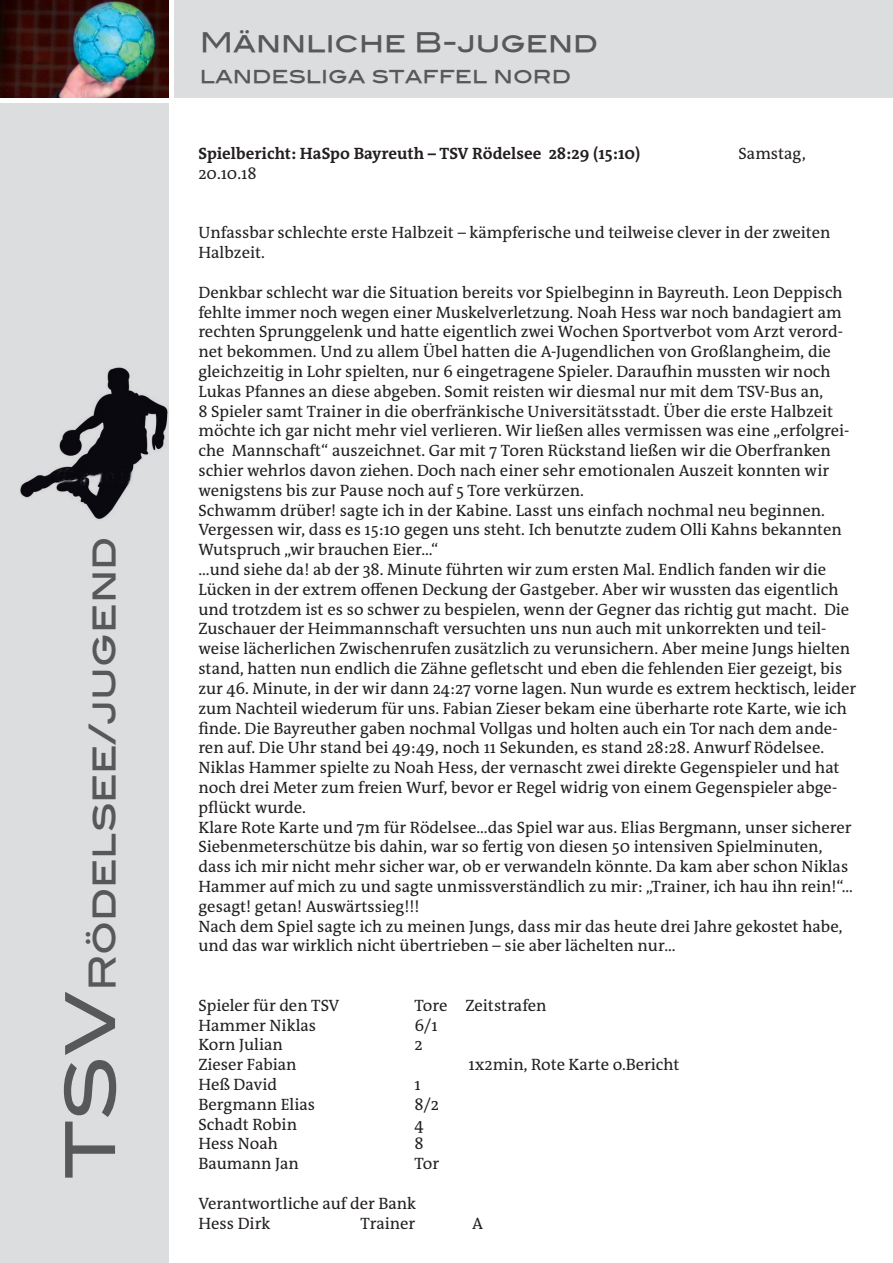
<style>
.page{position:relative;width:893px;height:1263px;background:#fff}
.page>*{position:absolute;margin:0;border:0;box-sizing:border-box;transform-origin:0 0}
.t1{font:36px "Blair Md ITCTT Medium";color:#57585a}
.t2{font:27px "Blair Md ITCTT Medium";color:#57585a}
.t3{font:21px "Blair Md ITCTT Medium";color:#57585a}
.t4{font:16.5px/19.8px "The Antiqua B W5 Plain";color:#231f20}
.t5{font:700 16.5px "The Antiqua B W7";color:#231f20}
.s1{font-size:69px}
</style>
<div class="page">
<div style="left:174px;top:0;width:719px;height:98px;background:#dcdddf"></div>
<img style="left:0;top:0;width:169px;height:98px">
<div style="left:0;top:103px;width:169px;height:1160px;background:#dcdddf"></div>
<img style="left:20px;top:367px;width:148px;height:153px">
<h1 class="t1" style="left:80px;top:1179px;width:643px;rotate:-90deg"><span class="s1">TSV</span>Rödelsee/jugend</h1>
<h2 class="t2" style="left:200px;top:26px;width:400px">Männliche B-jugend</h2>
<p class="t3" style="left:200px;top:63px;width:373px">landesliga staffel nord</p>
<p class="t5" style="left:198px;top:143px;width:443px">Spielbericht: HaSpo Bayreuth – TSV Rödelsee 28:29 (15:10)</p>
<p class="t4" style="left:738px;top:144px;width:69px">Samstag,</p>
<p class="t4" style="left:198px;top:164px;width:60px">20.10.18</p>
<p class="t4" style="left:198px;top:223px;width:634px">Unfassbar schlechte erste Halbzeit – kämpferische und teilweise clever in der zweiten<br>Halbzeit.</p>
<p class="t4" style="left:198px;top:282px;width:659px">Denkbar schlecht war die Situation bereits vor Spielbeginn in Bayreuth. Leon Deppisch fehlte immer noch wegen einer Muskelverletzung. Noah Hess war noch bandagiert am rechten Sprunggelenk und hatte eigentlich zwei Wochen Sportverbot vom Arzt verord&shy;net bekommen. Und zu allem Übel hatten die A-Jugendlichen von Großlangheim, die gleichzeitig in Lohr spielten, nur 6 eingetragene Spieler. Daraufhin mussten wir noch Lukas Pfannes an diese abgeben. Somit reisten wir diesmal nur mit dem TSV-Bus an,<br>8 Spieler samt Trainer in die oberfränkische Universitätsstadt. Über die erste Halbzeit möchte ich gar nicht mehr viel verlieren. Wir ließen alles vermissen was eine „erfolgrei&shy;che Mannschaft“ auszeichnet. Gar mit 7 Toren Rückstand ließen wir die Oberfranken schier wehrlos davon ziehen. Doch nach einer sehr emotionalen Auszeit konnten wir wenigstens bis zur Pause noch auf 5 Tore verkürzen.<br>Schwamm drüber! sagte ich in der Kabine. Lasst uns einfach nochmal neu beginnen.<br>Vergessen wir, dass es 15:10 gegen uns steht. Ich benutzte zudem Olli Kahns bekannten Wutspruch „wir brauchen Eier…“<br>…und siehe da! ab der 38. Minute führten wir zum ersten Mal. Endlich fanden wir die Lücken in der extrem offenen Deckung der Gastgeber. Aber wir wussten das eigentlich und trotzdem ist es so schwer zu bespielen, wenn der Gegner das richtig gut macht. Die Zuschauer der Heimmannschaft versuchten uns nun auch mit unkorrekten und teil&shy;weise lächerlichen Zwischenrufen zusätzlich zu verunsichern. Aber meine Jungs hielten stand, hatten nun endlich die Zähne gefletscht und eben die fehlenden Eier gezeigt, bis zur 46. Minute, in der wir dann 24:27 vorne lagen. Nun wurde es extrem hecktisch, leider zum Nachteil wiederum für uns. Fabian Zieser bekam eine überharte rote Karte, wie ich finde. Die Bayreuther gaben nochmal Vollgas und holten auch ein Tor nach dem ande&shy;ren auf. Die Uhr stand bei 49:49, noch 11 Sekunden, es stand 28:28. Anwurf Rödelsee.<br>Niklas Hammer spielte zu Noah Hess, der vernascht zwei direkte Gegenspieler und hat noch drei Meter zum freien Wurf, bevor er Regel widrig von einem Gegenspieler abge&shy;pflückt wurde.<br>Klare Rote Karte und 7m für Rödelsee…das Spiel war aus. Elias Bergmann, unser sicherer Siebenmeterschütze bis dahin, war so fertig von diesen 50 intensiven Spielminuten, dass ich mir nicht mehr sicher war, ob er verwandeln könnte. Da kam aber schon Niklas Hammer auf mich zu und sagte unmissverständlich zu mir: „Trainer, ich hau ihn rein!“… gesagt! getan! Auswärtssieg!!!<br>Nach dem Spiel sagte ich zu meinen Jungs, dass mir das heute drei Jahre gekostet habe, und das war wirklich nicht übertrieben – sie aber lächelten nur…</p>
<p class="t4" style="left:198px;top:995px;width:143px">Spieler für den TSV</p>
<p class="t4" style="left:414px;top:995px;width:134px">Tore Zeitstrafen</p>
<p class="t4" style="left:198px;top:1015px;width:119px">Hammer Niklas</p>
<p class="t4" style="left:414px;top:1015px;width:25px">6/1</p>
<p class="t4" style="left:198px;top:1035px;width:86px">Korn Julian</p>
<p class="t4" style="left:414px;top:1035px;width:10px">2</p>
<p class="t4" style="left:198px;top:1055px;width:100px">Zieser Fabian</p>
<p class="t4" style="left:468px;top:1055px;width:213px">1x2min, Rote Karte o.Bericht</p>
<p class="t4" style="left:198px;top:1074px;width:80px">Heß David</p>
<p class="t4" style="left:414px;top:1074px;width:8px">1</p>
<p class="t4" style="left:198px;top:1094px;width:118px">Bergmann Elias</p>
<p class="t4" style="left:414px;top:1094px;width:26px">8/2</p>
<p class="t4" style="left:198px;top:1114px;width:100px">Schadt Robin</p>
<p class="t4" style="left:414px;top:1114px;width:11px">4</p>
<p class="t4" style="left:198px;top:1134px;width:81px">Hess Noah</p>
<p class="t4" style="left:414px;top:1134px;width:11px">8</p>
<p class="t4" style="left:198px;top:1154px;width:102px">Baumann Jan</p>
<p class="t4" style="left:414px;top:1154px;width:26px">Tor</p>
<p class="t4" style="left:198px;top:1193px;width:219px">Verantwortliche auf der Bank<br>Hess Dirk</p>
<p class="t4" style="left:360px;top:1213px;width:56px">Trainer</p>
<p class="t4" style="left:472px;top:1213px;width:12px">A</p>
</div>
